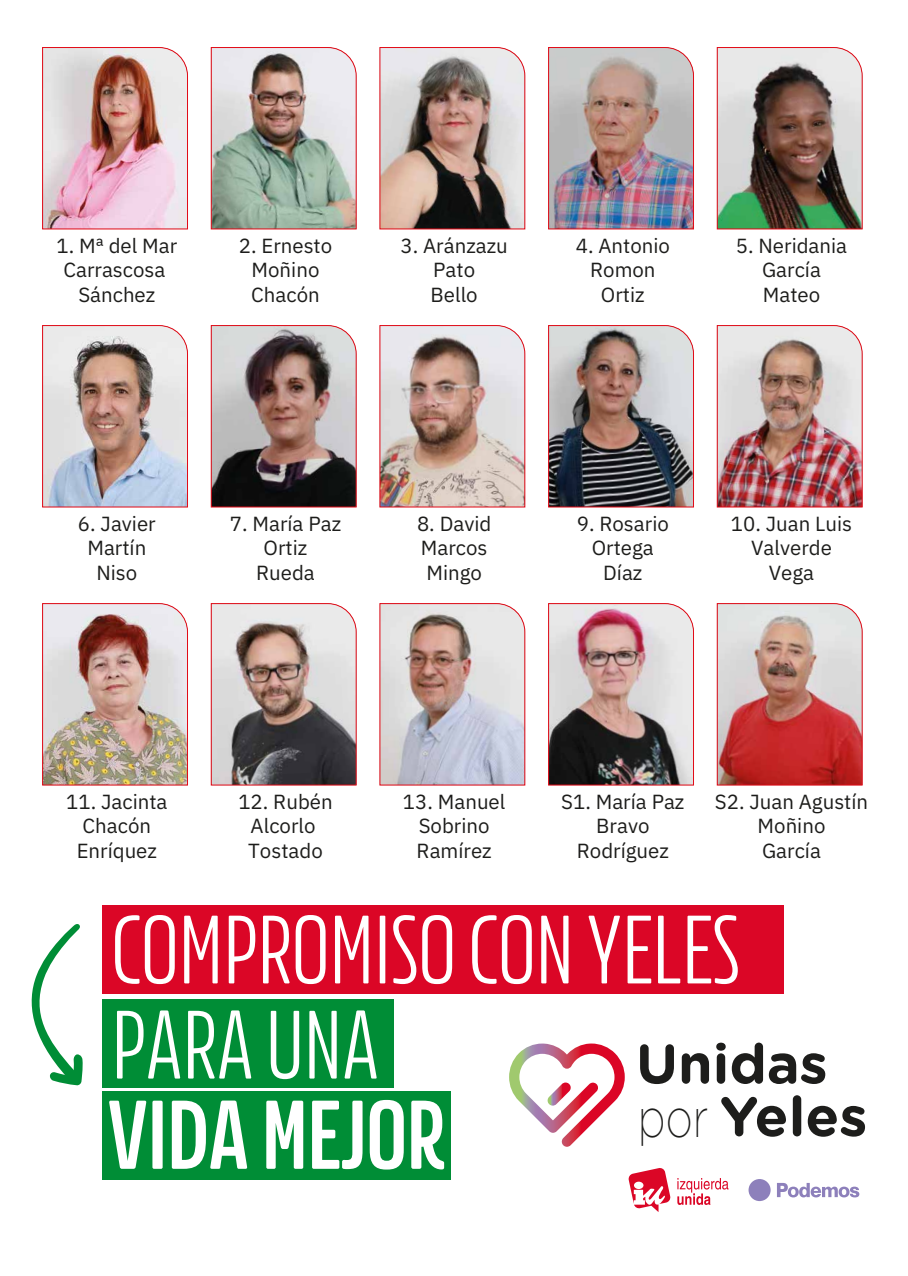
<style>
.page{position:relative;width:908px;height:1276px;background:#fff}
.page>*{position:absolute;margin:0;border:0;box-sizing:border-box;transform-origin:0 0}
.t1{font:300 90.3px/95.1px "Izquierda Condensada";color:#fff}
.t2{font:700 55.5px/52.6px "Gotham Rounded";color:#1d1d1b}
.t3{font:20.4px/24.5px "IBM Plex Sans";color:#1d1d1b;text-align:center}
.s1{font-family:"Gotham";font-weight:200}
</style>
<div class="page">
<svg style="left:31px;top:924px;width:52px;height:161px"></svg>
<div style="left:102px;top:999px;width:291px;height:88px;background:#008d36"></div>
<div style="left:102px;top:1091px;width:348px;height:89px;background:#008d36"></div>
<div style="left:102px;top:905px;width:680px;height:89px;background:#db0626"></div>
<svg style="left:109px;top:1100px;width:335px;height:69px"></svg>
<svg style="left:628px;top:1168px;width:42px;height:44px"></svg>
<svg style="left:677px;top:1178px;width:51px;height:27px"></svg>
<div style="left:748px;top:1179px;width:22px;height:22px;background:#8d80bb;border-radius:50%"></div>
<svg style="left:777px;top:1183px;width:82px;height:14px"></svg>
<svg style="left:509px;top:1043px;width:115px;height:103px"></svg>
<img style="left:42px;top:325px;width:146px;height:182px">
<img style="left:211px;top:325px;width:145px;height:182px">
<img style="left:379px;top:325px;width:146px;height:182px">
<img style="left:548px;top:325px;width:145px;height:182px">
<img style="left:716px;top:325px;width:146px;height:182px">
<img style="left:42px;top:603px;width:146px;height:182px">
<img style="left:211px;top:603px;width:145px;height:182px">
<svg style="left:379px;top:603px;width:146px;height:182px;background:#cbc0c4"></svg>
<img style="left:548px;top:603px;width:145px;height:182px">
<img style="left:716px;top:603px;width:146px;height:182px">
<img style="left:42px;top:47px;width:146px;height:182px">
<img style="left:211px;top:47px;width:145px;height:182px">
<img style="left:379px;top:47px;width:146px;height:182px">
<img style="left:548px;top:47px;width:145px;height:182px">
<img style="left:716px;top:47px;width:146px;height:182px">
<p class="t3" style="left:56px;top:232px;width:122px">1. Mª del Mar<br>Carrascosa<br>Sánchez</p>
<p class="t3" style="left:239px;top:232px;width:95px">2. Ernesto<br>Moñino<br>Chacón</p>
<p class="t3" style="left:400px;top:232px;width:109px">3. Aránzazu<br>Pato<br>Bello</p>
<p class="t3" style="left:575px;top:232px;width:96px">4. Antonio<br>Romon<br>Ortiz</p>
<p class="t3" style="left:735px;top:232px;width:113px">5. Neridania<br>García<br>Mateo</p>
<p class="t3" style="left:78px;top:509px;width:79px">6. Javier<br>Martín<br>Niso</p>
<p class="t3" style="left:230px;top:509px;width:113px">7. María Paz<br>Ortiz<br>Rueda</p>
<p class="t3" style="left:417px;top:509px;width:76px;text-align:left">8. David<br>Marcos<br>Mingo</p>
<p class="t3" style="left:576px;top:509px;width:94px">9. Rosario<br>Ortega<br>Díaz</p>
<p class="t3" style="left:730px;top:509px;width:123px">10. Juan Luis<br>Valverde<br>Vega</p>
<p class="t3" style="left:66px;top:787px;width:103px">11. Jacinta<br>Chacón<br>Enríquez</p>
<p class="t3" style="left:238px;top:787px;width:96px">12. Rubén<br>Alcorlo<br>Tostado</p>
<p class="t3" style="left:403px;top:787px;width:104px">13. Manuel<br>Sobrino<br>Ramírez</p>
<p class="t3" style="left:561px;top:787px;width:125px">S1. María Paz<br>Bravo<br>Rodríguez</p>
<p class="t3" style="left:714px;top:787px;width:155px">S2. Juan Agustín<br>Moñino<br>García</p>
<h1 class="t1" style="left:111px;top:898px;width:629px">COMPROMISO CON YELES<br>PARA UNA</h1>
<h2 class="t2" style="left:635px;top:1035px;width:233px">Unidas <span class="s1">por</span> Yeles</h2>
</div>
